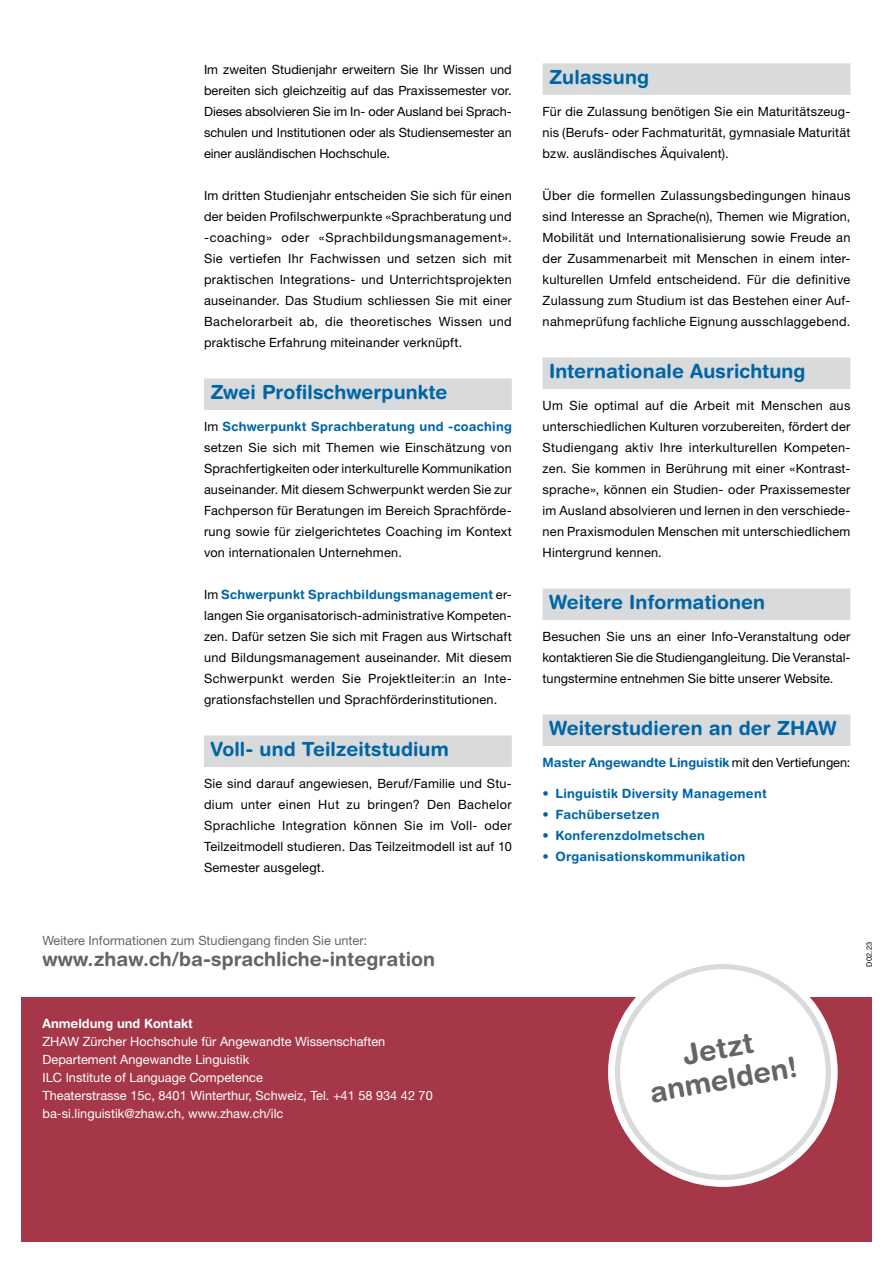
<style>
.page{position:relative;width:893px;height:1263px;background:#fff}
.page>*{position:absolute;margin:0;border:0;box-sizing:border-box;transform-origin:0 0}
.t1{font:700 28.5px/31.3px "Helvetica Rounded LT Pro";color:#646567;text-align:center}
.t2{font:700 19.5px "Helvetica Rounded LT Pro";color:#0065a6}
.t3{font:700 19.5px "Helvetica Rounded LT Pro";letter-spacing:.005em;color:#646567}
.t4{font:12.75px/21px "Helvetica Neue LT Pro";letter-spacing:.015em;color:#000;text-align:justify}
.t5{font:12.75px/18px "Helvetica Neue LT Pro";color:#fff}
.t6{font:700 12.75px "Helvetica Rounded LT Pro";letter-spacing:.02em;color:#0065a6}
.t7{font:12.75px "Helvetica Neue LT Pro";color:#646567}
.t8{font:700 12.75px "Helvetica Rounded LT Pro";color:#0065a6}
.t9{font:700 12.75px "Helvetica Rounded LT Pro";color:#fff}
.t10{font:7.5px "Helvetica Neue LT Pro";color:#000}
.s1{font-family:"Helvetica Neue LT Pro";font-weight:400;color:#000}
</style>
<div class="page">
<div style="left:21px;top:998px;width:851px;height:244px;background:#a63748"></div>
<div style="left:608px;top:957px;width:230px;height:230px;background:#fff;border-radius:50%"></div>
<div style="left:615px;top:964px;width:216px;height:216px;border:5px solid #d9dadb;border-radius:50%"></div>
<div style="left:204px;top:378px;width:308px;height:32px;background:#d9dadb"></div>
<div style="left:204px;top:735px;width:308px;height:32px;background:#d9dadb"></div>
<div style="left:543px;top:63px;width:307px;height:32px;background:#d9dadb"></div>
<div style="left:543px;top:357px;width:307px;height:32px;background:#d9dadb"></div>
<div style="left:543px;top:588px;width:307px;height:32px;background:#d9dadb"></div>
<div style="left:543px;top:714px;width:307px;height:32px;background:#d9dadb"></div>
<p class="t4" style="left:204px;top:58px;width:309px">Im zweiten Studienjahr erweitern Sie Ihr Wissen und bereiten sich gleichzeitig auf das Praxissemester vor.<br>Dieses absolvieren Sie im In- oder Ausland bei Sprach&shy;schulen und Institutionen oder als Studiensemester an einer ausländischen Hochschule.</p>
<p class="t4" style="left:204px;top:184px;width:309px">Im dritten Studienjahr entscheiden Sie sich für einen der beiden Profilschwerpunkte «Sprachberatung und -coaching» oder «Sprachbildungsmanagement».<br>Sie vertiefen Ihr Fachwissen und setzen sich mit praktischen Integrations- und Unterrichtsprojekten auseinander. Das Studium schliessen Sie mit einer Bachelorarbeit ab, die theoretisches Wissen und praktische Erfahrung miteinander verknüpft.</p>
<h2 class="t2" style="left:210px;top:380px;width:239px">Zwei Profilschwerpunkte</h2>
<p class="t6" style="left:204px;top:418px;width:309px"><span class="s1">Im</span> Schwerpunkt Sprachberatung und -coaching</p>
<p class="t4" style="left:204px;top:436px;width:309px">setzen Sie sich mit Themen wie Einschätzung von Sprachfertigkeiten oder interkulturelle Kommunikation auseinander. Mit diesem Schwerpunkt werden Sie zur Fachperson für Beratungen im Bereich Sprachförde&shy;rung sowie für zielgerichtetes Coaching im Kontext von internationalen Unternehmen.</p>
<p class="t6" style="left:204px;top:586px;width:309px"><span class="s1">Im</span> Schwerpunkt Sprachbildungsmanagement <span class="s1">er-</span></p>
<p class="t4" style="left:204px;top:604px;width:309px;text-align:left">langen Sie organisatorisch-administrative Kompeten&shy;zen. Dafür setzen Sie sich mit Fragen aus Wirtschaft und Bildungsmanagement auseinander. Mit diesem Schwerpunkt werden Sie Projektleiter:in an Inte-- grationsfachstellen und Sprachförderinstitutionen.</p>
<h2 class="t2" style="left:210px;top:737px;width:240px">Voll- und Teilzeitstudium</h2>
<p class="t4" style="left:204px;top:772px;width:309px">Sie sind darauf angewiesen, Beruf/Familie und Stu&shy;dium unter einen Hut zu bringen? Den Bachelor Sprachliche Integration können Sie im Voll- oder Teilzeitmodell studieren. Das Teilzeitmodell ist auf 10<br>Semester ausgelegt.</p>
<p class="t7" style="left:43px;top:933px;width:326px">Weitere Informationen zum Studiengang finden Sie unter:</p>
<h2 class="t3" style="left:43px;top:947px;width:394px">www.zhaw.ch/ba-sprachliche-integration</h2>
<p class="t9" style="left:43px;top:1016px;width:152px">Anmeldung und Kontakt</p>
<p class="t5" style="left:43px;top:1032px;width:392px">ZHAW Zürcher Hochschule für Angewandte Wissenschaften Departement Angewandte Linguistik<br>ILC Institute of Language Competence<br>Theaterstrasse 15c, 8401 Winterthur, Schweiz, Tel. +41 58 934 42 70 ba-si.linguistik@zhaw.ch, www.zhaw.ch/ilc</p>
<h2 class="t2" style="left:549px;top:65px;width:101px">Zulassung</h2>
<p class="t4" style="left:543px;top:100px;width:309px">Für die Zulassung benötigen Sie ein Maturitätszeug&shy;nis (Berufs- oder Fachmaturität, gymnasiale Maturität bzw. ausländisches Äquivalent).</p>
<p class="t4" style="left:543px;top:184px;width:309px">Über die formellen Zulassungsbedingungen hinaus sind Interesse an Sprache(n), Themen wie Migration, Mobilität und Internationalisierung sowie Freude an der Zusammenarbeit mit Menschen in einem inter&shy;kulturellen Umfeld entscheidend. Für die definitive Zulassung zum Studium ist das Bestehen einer Auf&shy;nahmeprüfung fachliche Eignung ausschlaggebend.</p>
<h2 class="t2" style="left:549px;top:359px;width:258px">Internationale Ausrichtung</h2>
<p class="t4" style="left:543px;top:394px;width:309px">Um Sie optimal auf die Arbeit mit Menschen aus unterschiedlichen Kulturen vorzubereiten, fördert der Studiengang aktiv Ihre interkulturellen Kompeten&shy;zen. Sie kommen in Berührung mit einer «Kontrast&shy;sprache», können ein Studien- oder Praxissemester im Ausland absolvieren und lernen in den verschiede&shy;nen Praxismodulen Menschen mit unterschiedlichem Hintergrund kennen.</p>
<h2 class="t2" style="left:549px;top:590px;width:218px">Weitere Informationen</h2>
<p class="t4" style="left:543px;top:625px;width:309px">Besuchen Sie uns an einer Info-Veranstaltung oder kontaktieren Sie die Studiengangleitung. Die Veranstal&shy;tungstermine entnehmen Sie bitte unserer Website.</p>
<h2 class="t2" style="left:549px;top:716px;width:289px">Weiterstudieren an der ZHAW</h2>
<p class="t8" style="left:543px;top:754px;width:309px">Master Angewandte Linguistik <span class="s1">mit den Vertiefungen:</span></p>
<p class="t6" style="left:543px;top:786px;width:226px">• Linguistik Diversity Management</p>
<p class="t6" style="left:543px;top:807px;width:118px">• Fachübersetzen</p>
<p class="t6" style="left:543px;top:828px;width:164px">• Konferenzdolmetschen</p>
<p class="t6" style="left:543px;top:849px;width:204px">• Organisationskommunikation</p>
<h1 class="t1" style="left:642px;top:1046px;width:150px;rotate:-10deg">Jetzt anmelden!</h1>
<p class="t10" style="left:864px;top:967px;width:27px;rotate:-90deg">D02.23</p>
</div>
